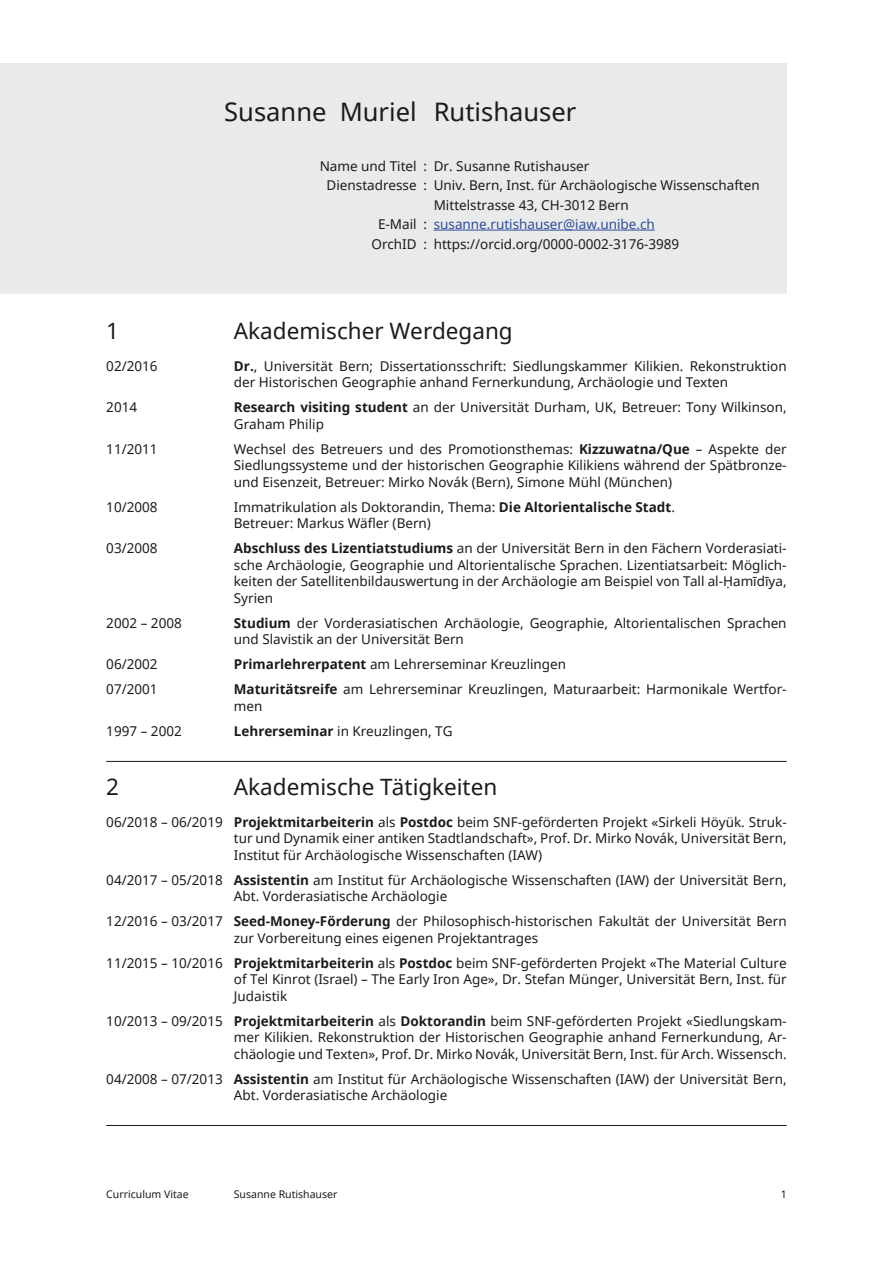
<style>
.page{position:relative;width:893px;height:1263px;background:#fff}
.page>*{position:absolute;margin:0;border:0;box-sizing:border-box;transform-origin:0 0}
.t1{font:25.5px "Noto Sans";color:#1c1b1a}
.t2{font:22.5px "Noto Sans";color:#1c1b1a}
.t3{font:13.5px/16.5px "Noto Sans";color:#1c1b1a}
.t4{font:13.5px "Noto Sans";color:#304d9b}
.t5{font:10.5px "Noto Sans";color:#1c1b1a}
.s1{color:#1c1b1a}
.s2{font-weight:700}
</style>
<div class="page">
<div style="left:0;top:64px;width:787px;height:230px;background:#e9eaea"></div>
<hr style="left:434px;top:230px;width:221px;height:1px;background:#304d9b">
<hr style="left:106px;top:761px;width:681px;height:1px;background:#1c1b1a">
<hr style="left:106px;top:1125px;width:681px;height:1px;background:#1c1b1a">
<h1 class="t1" style="left:224px;top:94px;width:353px">Susanne Muriel Rutishauser</h1>
<p class="t3" style="left:320px;top:157px;width:271px">Name und Titel : Dr. Susanne Rutishauser</p>
<p class="t3" style="left:327px;top:177px;width:435px">Dienstadresse : Univ. Bern, Inst. für Archäologische Wissenschaften</p>
<p class="t3" style="left:434px;top:196px;width:197px">Mittelstrasse 43, CH-3012 Bern</p>
<p class="t4" style="left:378px;top:215px;width:278px"><span class="s1">E-Mail :</span> susanne.rutishauser@iaw.unibe.ch</p>
<p class="t3" style="left:371px;top:235px;width:309px">OrchID : https://orcid.org/0000-0002-3176-3989</p>
<h2 class="t2" style="left:106px;top:316px;width:14px">1</h2>
<h2 class="t2" style="left:234px;top:316px;width:280px">Akademischer Werdegang</h2>
<p class="t3" style="left:106px;top:357px;width:53px">02/2016</p>
<p class="t3" style="left:234px;top:357px;width:554px"><span class="s2">Dr.</span>, Universität Bern; Dissertationsschrift: Siedlungskammer Kilikien. Rekonstruktion der Historischen Geographie anhand Fernerkundung, Archäologie und Texten</p>
<p class="t3" style="left:106px;top:399px;width:32px">2014</p>
<p class="t3" style="left:234px;top:399px;width:554px"><span class="s2">Research visiting student</span> an der Universität Durham, UK, Betreuer: Tony Wilkinson,<br>Graham Philip</p>
<p class="t3" style="left:106px;top:440px;width:53px">11/2011</p>
<p class="t3" style="left:234px;top:440px;width:554px;text-align:justify">Wechsel des Betreuers und des Promotionsthemas: <span class="s2">Kizzuwatna/Que</span> – Aspekte der Siedlungssysteme und der historischen Geographie Kilikiens während der Spätbronze&shy;und Eisenzeit, Betreuer: Mirko Novák (Bern), Simone Mühl (München)</p>
<p class="t3" style="left:106px;top:498px;width:53px">10/2008</p>
<p class="t3" style="left:234px;top:498px;width:443px">Immatrikulation als Doktorandin, Thema: <span class="s2">Die Altorientalische Stadt</span>.<br>Betreuer: Markus Wäfler (Bern)</p>
<p class="t3" style="left:106px;top:540px;width:53px">03/2008</p>
<p class="t3" style="left:234px;top:540px;width:554px;text-align:justify"><span class="s2">Abschluss des Lizentiatstudiums</span> an der Universität Bern in den Fächern Vorderasiati&shy;sche Archäologie, Geographie und Altorientalische Sprachen. Lizentiatsarbeit: Möglich&shy;keiten der Satellitenbildauswertung in der Archäologie am Beispiel von Tall al-Ḥamīdīya, Syrien</p>
<p class="t3" style="left:106px;top:614px;width:77px">2002 – 2008</p>
<p class="t3" style="left:234px;top:614px;width:554px"><span class="s2">Studium</span> der Vorderasiatischen Archäologie, Geographie, Altorientalischen Sprachen und Slavistik an der Universität Bern</p>
<p class="t3" style="left:106px;top:656px;width:53px">06/2002</p>
<p class="t3" style="left:234px;top:656px;width:334px"><span class="s2">Primarlehrerpatent</span> am Lehrerseminar Kreuzlingen</p>
<p class="t3" style="left:106px;top:681px;width:53px">07/2001</p>
<p class="t3" style="left:234px;top:681px;width:554px"><span class="s2">Maturitätsreife</span> am Lehrerseminar Kreuzlingen, Maturaarbeit: Harmonikale Wertfor&shy;men</p>
<p class="t3" style="left:106px;top:722px;width:77px">1997 – 2002</p>
<p class="t3" style="left:234px;top:722px;width:220px"><span class="s2">Lehrerseminar</span> in Kreuzlingen, TG</p>
<h2 class="t2" style="left:106px;top:771px;width:14px">2</h2>
<h2 class="t2" style="left:234px;top:771px;width:265px">Akademische Tätigkeiten</h2>
<p class="t3" style="left:234px;top:813px;width:554px;text-align:justify;text-indent:-128px">06/2018 – 06/2019 <span class="s2">Projektmitarbeiterin</span> als <span class="s2">Postdoc</span> beim SNF-geförderten Projekt «Sirkeli Höyük. Struk&shy;tur und Dynamik einer antiken Stadtlandschaft», Prof. Dr. Mirko Novák, Universität Bern, Institut für Archäologische Wissenschaften (IAW)</p>
<p class="t3" style="left:234px;top:871px;width:554px;text-indent:-128px">04/2017 – 05/2018 <span class="s2">Assistentin</span> am Institut für Archäologische Wissenschaften (IAW) der Universität Bern,<br>Abt. Vorderasiatische Archäologie</p>
<p class="t3" style="left:234px;top:912px;width:554px;text-indent:-128px">12/2016 – 03/2017 <span class="s2">Seed-Money-Förderung</span> der Philosophisch-historischen Fakultät der Universität Bern zur Vorbereitung eines eigenen Projektantrages</p>
<p class="t3" style="left:234px;top:954px;width:554px;text-align:justify;text-indent:-128px">11/2015 – 10/2016 <span class="s2">Projektmitarbeiterin</span> als <span class="s2">Postdoc</span> beim SNF-geförderten Projekt «The Material Culture of Tel Kinrot (Israel) – The Early Iron Age», Dr. Stefan Münger, Universität Bern, Inst. für Judaistik</p>
<p class="t3" style="left:234px;top:1012px;width:554px;text-align:justify;text-indent:-128px">10/2013 – 09/2015 <span class="s2">Projektmitarbeiterin</span> als <span class="s2">Doktorandin</span> beim SNF-geförderten Projekt «Siedlungskam&shy;mer Kilikien. Rekonstruktion der Historischen Geographie anhand Fernerkundung, Ar&shy;chäologie und Texten», Prof. Dr. Mirko Novák, Universität Bern, Inst. für Arch. Wissensch.</p>
<p class="t3" style="left:234px;top:1070px;width:554px;text-indent:-128px">04/2008 – 07/2013 <span class="s2">Assistentin</span> am Institut für Archäologische Wissenschaften (IAW) der Universität Bern,<br>Abt. Vorderasiatische Archäologie</p>
<p class="t5" style="left:106px;top:1187px;width:84px">Curriculum Vitae</p>
<p class="t5" style="left:234px;top:1187px;width:105px">Susanne Rutishauser</p>
<p class="t5" style="left:781px;top:1187px;width:8px">1</p>
</div>
